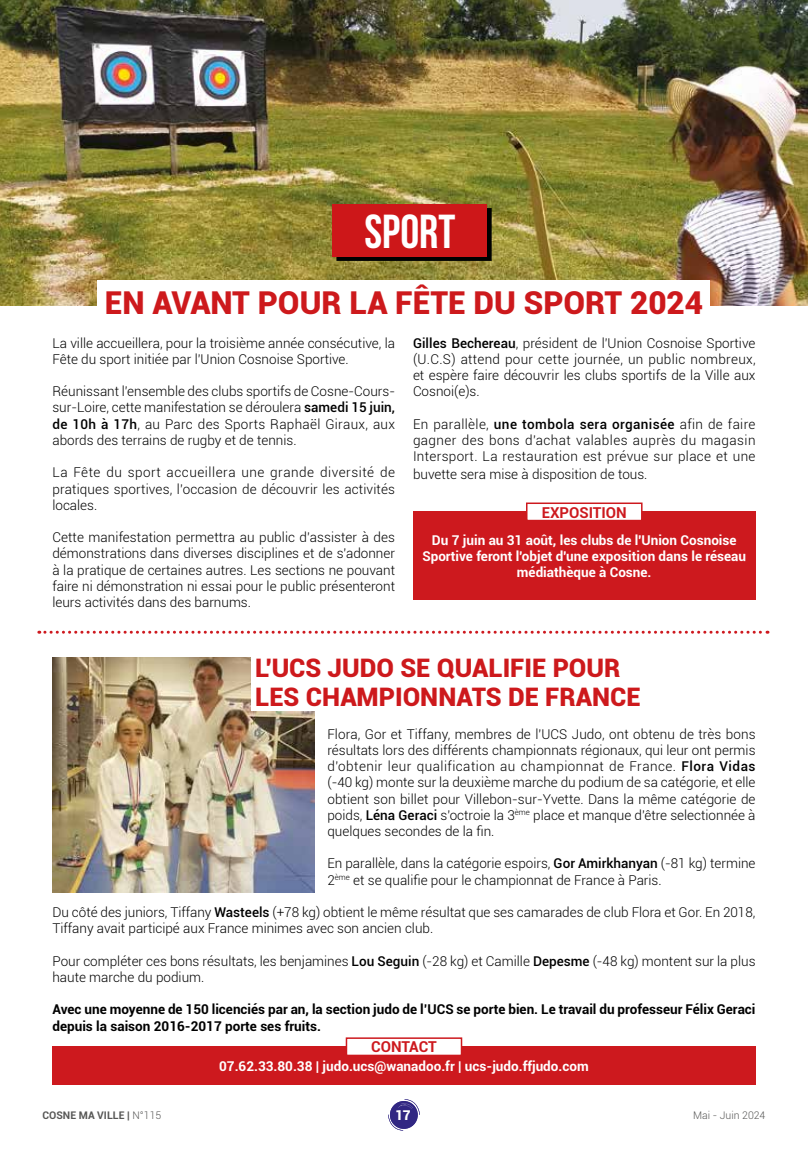
<style>
.page{position:relative;width:808px;height:1149px;background:#fff}
.page>*{position:absolute;margin:0;border:0;box-sizing:border-box;transform-origin:0 0}
.t1{font:700 47.55px "Bebas Neue";color:#fff}
.t2{font:900 31.5px "Roboto";color:#cd191c}
.t3{font:900 25.5px/28.5px "Roboto";color:#cd191c}
.t4{font:700 15px "Roboto";color:#cd191e}
.t5{font:300 13.5px/16.2px "Roboto";color:#000;text-align:justify}
.t6{font:700 13.5px/16.2px "Roboto";color:#fff;text-align:center}
.t7{font:700 13.5px/16.2px "Roboto";color:#000}
.t8{font:900 13.5px "Roboto";color:#fff}
.t9{font:700 10.5px "Roboto";color:#575756}
.t10{font:300 10.5px "Roboto";color:#575756}
.s1{font-weight:500}
.s2{font-weight:300}
</style>
<div class="page">
<svg style="left:388px;top:1099px;width:32px;height:31px"></svg>
<img style="left:0;top:0;width:808px;height:305px">
<div style="left:98px;top:280px;width:612px;height:44px;background:#fff"></div>
<svg style="left:337px;top:208px;width:155px;height:53px"></svg>
<div style="left:332px;top:203px;width:155px;height:53px;background:#cd1719"></div>
<svg style="left:39px;top:630px;width:729px;height:3px"></svg>
<div style="left:413px;top:511px;width:342px;height:89px;background:#cd191e"></div>
<div style="left:527px;top:503px;width:115px;height:17px;background:#fff"></div>
<div style="left:526px;top:502px;width:116px;height:19px;border:2px solid #cd191e"></div>
<img style="left:52px;top:657px;width:263px;height:235px">
<div style="left:251px;top:652px;width:508px;height:59px;background:#fff"></div>
<div style="left:52px;top:1046px;width:703px;height:38px;background:#cd191e"></div>
<div style="left:346px;top:1037px;width:115px;height:18px;background:#fff"></div>
<div style="left:346px;top:1037px;width:116px;height:18px;border:2px solid #cd191e"></div>
<h1 class="t1" style="left:364px;top:205px;width:92px">SPORT</h1>
<h2 class="t2" style="left:105px;top:280px;width:600px">EN AVANT POUR LA FÊTE DU SPORT 2024</h2>
<p class="t5" style="left:52px;top:334px;width:344px">La ville accueillera, pour la troisième année consécutive, la<br>Fête du sport initiée par l'Union Cosnoise Sportive.</p>
<p class="t5" style="left:52px;top:383px;width:344px">Réunissant l'ensemble des clubs sportifs de Cosne-Cours&shy;sur-Loire, cette manifestation se déroulera <span class="s1">samedi 15 juin, de 10h à 17h</span>, au Parc des Sports Raphaël Giraux, aux abords des terrains de rugby et de tennis.</p>
<p class="t5" style="left:52px;top:464px;width:344px">La Fête du sport accueillera une grande diversité de pratiques sportives, l'occasion de découvrir les activités locales.</p>
<p class="t5" style="left:52px;top:528px;width:344px">Cette manifestation permettra au public d'assister à des démonstrations dans diverses disciplines et de s'adonner à la pratique de certaines autres. Les sections ne pouvant faire ni démonstration ni essai pour le public présenteront leurs activités dans des barnums.</p>
<p class="t5" style="left:413px;top:334px;width:344px"><span class="s1">Gilles Bechereau</span>, président de l'Union Cosnoise Sportive (U.C.S) attend pour cette journée, un public nombreux, et espère faire découvrir les clubs sportifs de la Ville aux Cosnoi(e)s.</p>
<p class="t5" style="left:413px;top:415px;width:344px">En parallèle, <span class="s1">une tombola sera organisée</span> afin de faire gagner des bons d'achat valables auprès du magasin Intersport. La restauration est prévue sur place et une</p>
<p class="t5" style="left:413px;top:465px;width:236px">buvette sera mise à disposition de tous.</p>
<p class="t4" style="left:542px;top:501px;width:87px">EXPOSITION</p>
<p class="t6" style="left:422px;top:531px;width:325px">Du 7 juin au 31 août, les clubs de l'Union Cosnoise<br>Sportive feront l'objet d'une exposition dans le réseau médiathèque à Cosne.</p>
<h3 class="t3" style="left:255px;top:652px;width:387px">L'UCS JUDO SE QUALIFIE POUR<br>LES CHAMPIONNATS DE FRANCE</h3>
<p class="t5" style="left:327px;top:725px;width:430px">Flora, Gor et Tiffany, membres de l'UCS Judo, ont obtenu de très bons résultats lors des différents championnats régionaux, qui leur ont permis d'obtenir leur qualification au championnat de France. <span class="s1">Flora Vidas </span>(-40 kg) monte sur la deuxième marche du podium de sa catégorie, et elle obtient son billet pour Villebon-sur-Yvette. Dans la même catégorie de poids, <span class="s1">Léna Geraci</span> s'octroie la 3<sup>ème</sup> place et manque d'être selectionnée à quelques secondes de la fin.</p>
<p class="t5" style="left:327px;top:854px;width:430px">En parallèle, dans la catégorie espoirs, <span class="s1">Gor Amirkhanyan</span> (-81 kg) termine<br>2<sup>ème</sup> et se qualifie pour le championnat de France à Paris.</p>
<p class="t5" style="left:52px;top:903px;width:704px">Du côté des juniors, Tiffany <span class="s1">Wasteels</span> (+78 kg) obtient le même résultat que ses camarades de club Flora et Gor. En 2018,<br>Tiffany avait participé aux France minimes avec son ancien club.</p>
<p class="t5" style="left:52px;top:952px;width:705px">Pour compléter ces bons résultats, les benjamines <span class="s1">Lou Seguin</span> (-28 kg) et Camille <span class="s1">Depesme</span> (-48 kg) montent sur la plus haute marche du podium.</p>
<p class="t7" style="left:52px;top:1000px;width:704px">Avec une moyenne de 150 licenciés par an, la section judo de l’UCS se porte bien. Le travail du professeur Félix Geraci depuis la saison 2016-2017 porte ses fruits.</p>
<p class="t6" style="left:219px;top:1057px;width:371px">07.62.33.80.38 | judo.ucs@wanadoo.fr | ucs-judo.ffjudo.com</p>
<p class="t4" style="left:371px;top:1036px;width:67px">CONTACT</p>
<p class="t9" style="left:43px;top:1107px;width:120px">COSNE MA VILLE | <span class="s2">N°115</span></p>
<p class="t8" style="left:396px;top:1105px;width:17px">17</p>
<p class="t10" style="left:693px;top:1107px;width:74px">Mai - Juin 2024</p>
</div>
